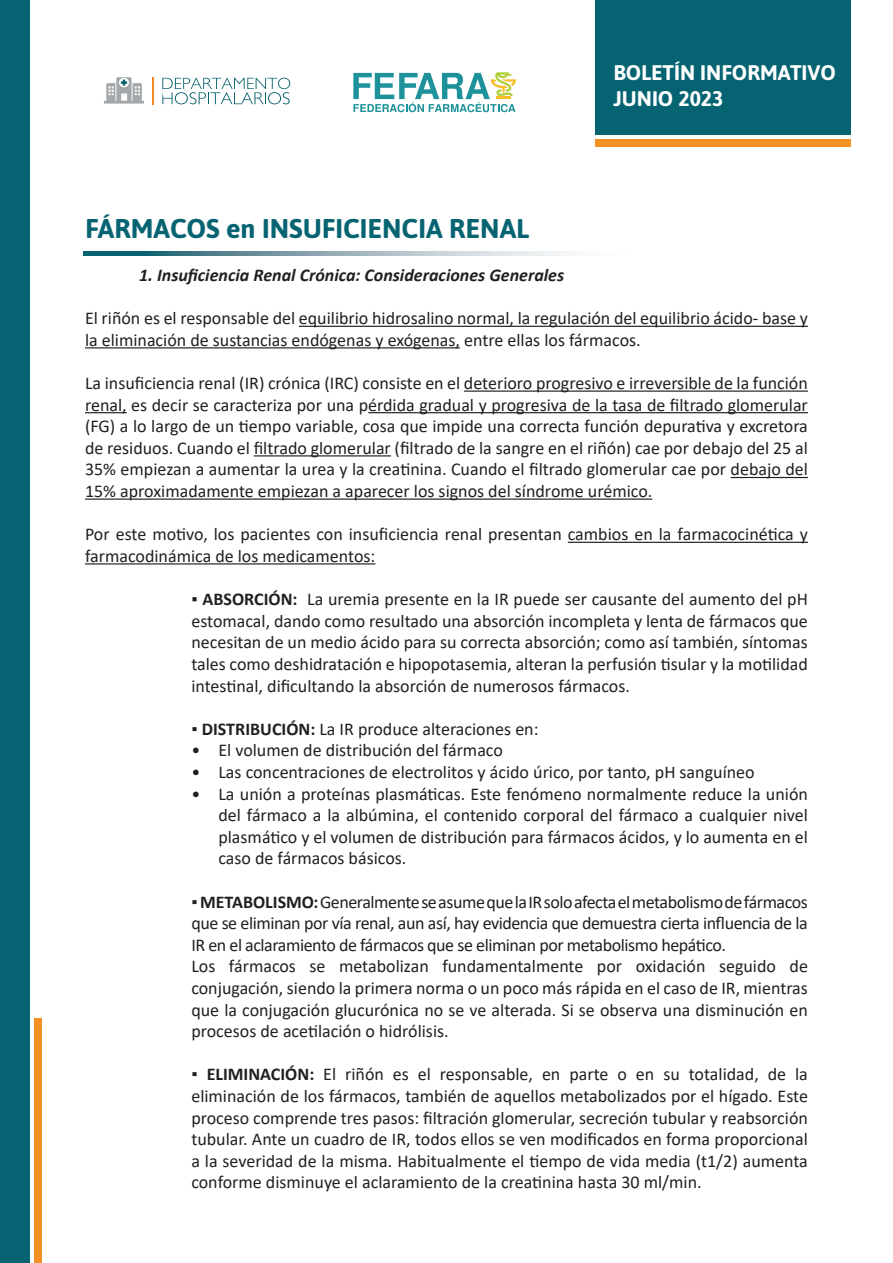
<style>
.page{position:relative;width:893px;height:1263px;background:#fff}
.page>*{position:absolute;margin:0;border:0;box-sizing:border-box;transform-origin:0 0}
.t1{font:700 27px "Asap";color:#066371}
.t2{font:700 21px/25.2px "Asap";color:#fff}
.t3{font:18px/21.6px "Calibri";color:#231f20;text-align:justify}
.t4{font:italic 700 18px "Calibri";color:#231f20}
.s1{font-weight:700}
</style>
<div class="page">
<div style="left:34px;top:1018px;width:8px;height:245px;background:#f39223"></div>
<svg style="left:162px;top:78px;width:128px;height:26px"></svg>
<hr style="left:152px;top:77px;width:2px;height:28px;background:#f38824">
<svg style="left:104px;top:77px;width:40px;height:27px"></svg>
<div style="left:0;top:0;width:30px;height:1263px;background:#066371"></div>
<div style="left:595px;top:0;width:255px;height:134px;background:#066371"></div>
<div style="left:595px;top:139px;width:255px;height:8px;background:#f39223"></div>
<svg style="left:353px;top:72px;width:163px;height:40px"></svg>
<img style="left:84px;top:251px;width:483px;height:4px">
<hr style="left:299px;top:326px;width:509px;height:1px;background:#231f20">
<hr style="left:85px;top:347px;width:375px;height:1px;background:#231f20">
<hr style="left:464px;top:390px;width:344px;height:2px;background:#231f20">
<hr style="left:85px;top:412px;width:42px;height:1px;background:#231f20">
<hr style="left:368px;top:412px;width:440px;height:1px;background:#231f20">
<hr style="left:254px;top:455px;width:137px;height:1px;background:#231f20">
<hr style="left:731px;top:477px;width:77px;height:1px;background:#231f20">
<hr style="left:85px;top:498px;width:567px;height:2px;background:#231f20">
<hr style="left:568px;top:542px;width:240px;height:1px;background:#231f20">
<hr style="left:85px;top:563px;width:290px;height:1px;background:#231f20">
<p class="t2" style="left:613px;top:59px;width:224px">BOLETÍN INFORMATIVO<br>JUNIO 2023</p>
<p class="t2" style="left:710px;top:85px;width:13px">2</p>
<h1 class="t1" style="left:85px;top:209px;width:446px">FÁRMACOS en INSUFICIENCIA RENAL</h1>
<p class="t4" style="left:139px;top:262px;width:427px">1. Insuficiencia Renal Crónica: Consideraciones Generales</p>
<p class="t3" style="left:85px;top:307px;width:724px">El riñón es el responsable del equilibrio hidrosalino normal, la regulación del equilibrio ácido- base y la eliminación de sustancias endógenas y exógenas, entre ellas los fármacos.</p>
<p class="t3" style="left:85px;top:372px;width:724px">La insuficiencia renal (IR) crónica (IRC) consiste en el deterioro progresivo e irreversible de la función renal, es decir se caracteriza por una pérdida gradual y progresiva de la tasa de filtrado glomerular (FG) a lo largo de un tiempo variable, cosa que impide una correcta función depurativa y excretora de residuos. Cuando el filtrado glomerular (filtrado de la sangre en el riñón) cae por debajo del 25 al 35% empiezan a aumentar la urea y la creatinina. Cuando el filtrado glomerular cae por debajo del 15% aproximadamente empiezan a aparecer los signos del síndrome urémico.</p>
<p class="t3" style="left:85px;top:523px;width:724px">Por este motivo, los pacientes con insuficiencia renal presentan cambios en la farmacocinética y farmacodinámica de los medicamentos:</p>
<p class="t3" style="left:191px;top:588px;width:618px">▪ <span class="s1">ABSORCIÓN:</span> La uremia presente en la IR puede ser causante del aumento del pH estomacal, dando como resultado una absorción incompleta y lenta de fármacos que necesitan de un medio ácido para su correcta absorción; como así también, síntomas tales como deshidratación e hipopotasemia, alteran la perfusión tisular y la motilidad intestinal, dificultando la absorción de numerosos fármacos.</p>
<p class="t3" style="left:191px;top:717px;width:349px"><span class="s1">▪ DISTRIBUCIÓN:</span> La IR produce alteraciones en:</p>
<p class="t3" style="left:191px;top:739px;width:313px">• El volumen de distribución del fármaco</p>
<p class="t3" style="left:191px;top:761px;width:565px">• Las concentraciones de electrolitos y ácido úrico, por tanto, pH sanguíneo</p>
<p class="t3" style="left:218px;top:782px;width:591px;text-indent:-27px">• La unión a proteínas plasmáticas. Este fenómeno normalmente reduce la unión del fármaco a la albúmina, el contenido corporal del fármaco a cualquier nivel plasmático y el volumen de distribución para fármacos ácidos, y lo aumenta en el caso de fármacos básicos.</p>
<p class="t3" style="left:191px;top:890px;width:618px;text-align:left"><span class="s1">▪ METABOLISMO:</span> Generalmente se asume que la IR solo afecta el metabolismo de fármacos que se eliminan por vía renal, aun así, hay evidencia que demuestra cierta influencia de la IR en el aclaramiento de fármacos que se eliminan por metabolismo hepático.<br>Los fármacos se metabolizan fundamentalmente por oxidación seguido de conjugación, siendo la primera norma o un poco más rápida en el caso de IR, mientras que la conjugación glucurónica no se ve alterada. Si se observa una disminución en procesos de acetilación o hidrólisis.</p>
<p class="t3" style="left:191px;top:1063px;width:618px"><span class="s1">▪ ELIMINACIÓN:</span> El riñón es el responsable, en parte o en su totalidad, de la eliminación de los fármacos, también de aquellos metabolizados por el hígado. Este proceso comprende tres pasos: filtración glomerular, secreción tubular y reabsorción tubular. Ante un cuadro de IR, todos ellos se ven modificados en forma proporcional a la severidad de la misma. Habitualmente el tiempo de vida media (t1/2) aumenta conforme disminuye el aclaramiento de la creatinina hasta 30 ml/min.</p>
</div>
